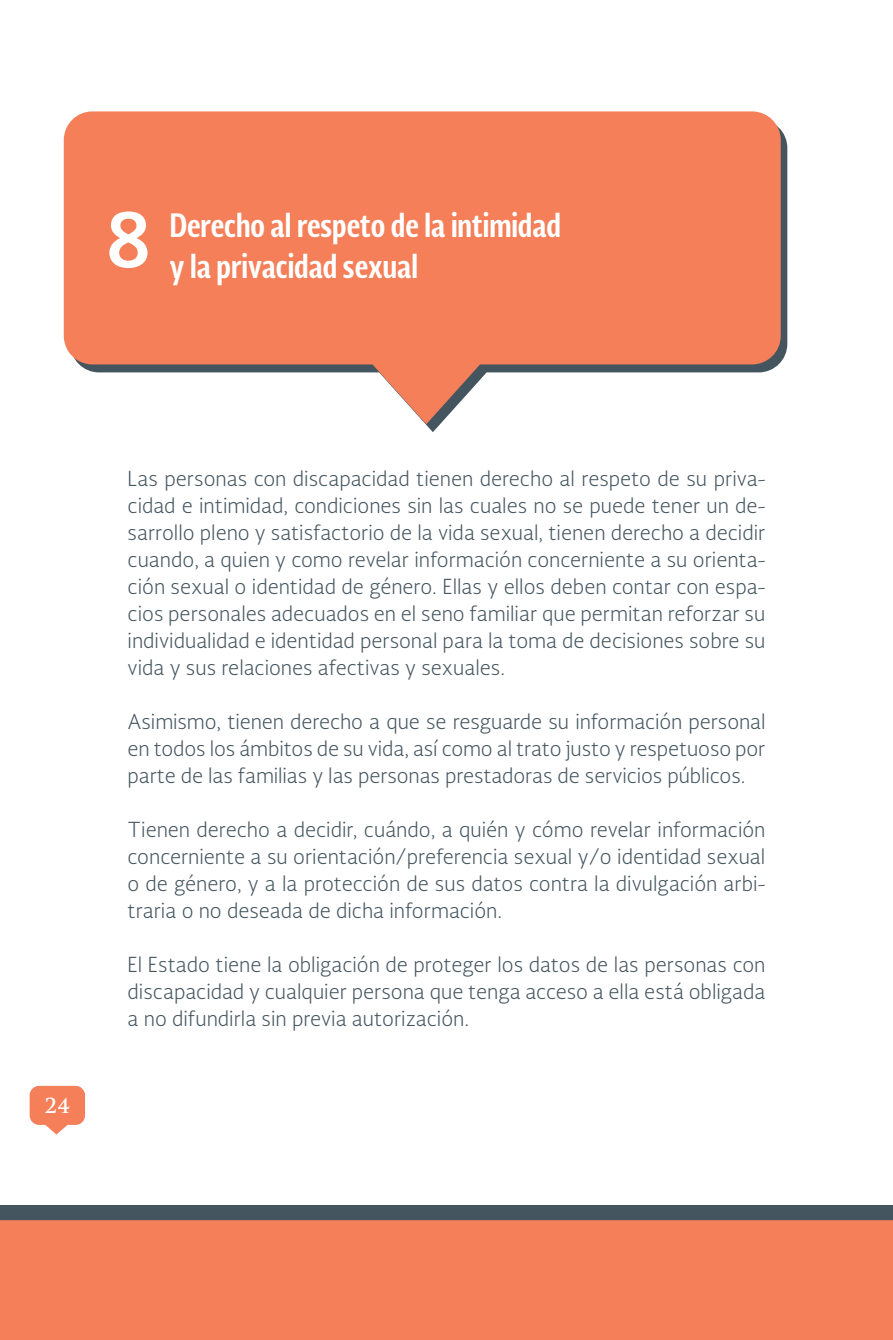
<style>
.page{position:relative;width:893px;height:1340px;background:#fff}
.page>*{position:absolute;margin:0;border:0;box-sizing:border-box;transform-origin:0 0}
.t1{font:700 76.73px "Soberana Sans";color:#fff}
.t2{font:700 31.5px "Soberana Sans Condensed";color:#fff}
.Texto{font:300 20.25px/27px "Soberana Sans";color:#45555f;text-align:justify}
.t3{font:700 20.25px "Soberana Titular";color:#fff}
</style>
<div class="page">
<svg style="left:30px;top:1085px;width:55px;height:49px"></svg>
<svg style="left:425px;top:130px;width:362px;height:302px"></svg>
<svg style="left:64px;top:111px;width:717px;height:313px;fill:#f47f59"></svg>
<div style="left:0;top:1205px;width:893px;height:122px;background:#45555f"></div>
<div style="left:0;top:1220px;width:893px;height:119px;background:#f47f59"></div>
<p class="t1" style="left:104px;top:187px;width:51px">8</p>
<p class="t2" style="left:170px;top:204px;width:393px">Derecho al respeto de la intimidad</p>
<p class="t2" style="left:170px;top:244px;width:250px">y la privacidad sexual</p>
<p class="t3" style="left:45px;top:1093px;width:27px">24</p>
<p class="Texto" style="left:128px;top:464px;width:639px">Las personas con discapacidad tienen derecho al respeto de su priva&shy;cidad e intimidad, condiciones sin las cuales no se puede tener un de&shy;sarrollo pleno y satisfactorio de la vida sexual, tienen derecho a decidir cuando, a quien y como revelar información concerniente a su orienta&shy;ción sexual o identidad de género. Ellas y ellos deben contar con espa&shy;cios personales adecuados en el seno familiar que permitan reforzar su individualidad e identidad personal para la toma de decisiones sobre su vida y sus relaciones afectivas y sexuales.</p>
<p class="Texto" style="left:128px;top:707px;width:639px">Asimismo, tienen derecho a que se resguarde su información personal en todos los ámbitos de su vida, así como al trato justo y respetuoso por parte de las familias y las personas prestadoras de servicios públicos.</p>
<p class="Texto" style="left:128px;top:815px;width:639px">Tienen derecho a decidir, cuándo, a quién y cómo revelar información concerniente a su orientación/preferencia sexual y/o identidad sexual o de género, y a la protección de sus datos contra la divulgación arbi&shy;traria o no deseada de dicha información.</p>
<p class="Texto" style="left:128px;top:950px;width:639px">El Estado tiene la obligación de proteger los datos de las personas con discapacidad y cualquier persona que tenga acceso a ella está obligada a no difundirla sin previa autorización.</p>
</div>
